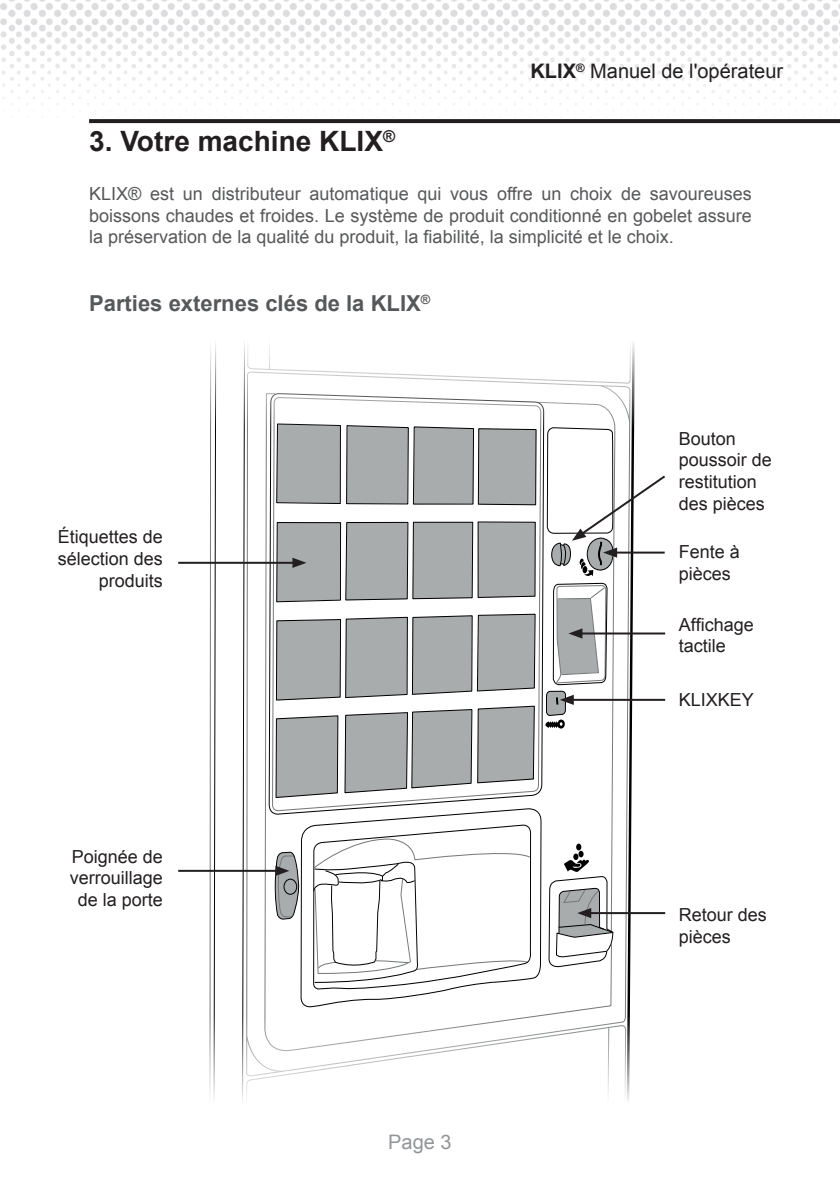
<style>
.page{position:relative;width:840px;height:1191px;background:#fff}
.page>*{position:absolute;margin:0;border:0;box-sizing:border-box;transform-origin:0 0}
.t1{font:700 28px "Arial";color:#231f20}
.t2{font:700 22px "Arial";color:#57585a}
.t3{font:20px "Arial";color:#231f20}
.t4{font:20px "Arial";color:#939598}
.t5{font:18px/21.6px "Arial";color:#57585a;text-align:justify}
.t6{font:18px/21.6px "Arial";color:#231f20}
.s1{font-weight:700}
</style>
<div class="page">
<svg style="left:0;top:0;width:840px;height:105px"></svg>
<svg style="left:89px;top:119px;width:750px;height:4px;fill:#231f20"></svg>
<svg style="left:209px;top:428px;width:336px;height:586px"></svg>
<svg style="left:210px;top:343px;width:335px;height:85px"></svg>
<hr style="left:178px;top:562px;width:117px;height:2px;background:#231f20">
<hr style="left:178px;top:870px;width:100px;height:2px;background:#231f20">
<svg style="left:241px;top:343px;width:295px;height:758px"></svg>
<svg style="left:545px;top:343px;width:121px;height:758px"></svg>
<p class="t3" style="left:530px;top:58px;width:254px"><span class="s1">KLIX</span><sup>®</sup> Manuel de l'opérateur</p>
<h1 class="t1" style="left:89px;top:122px;width:307px">3. Votre machine KLIX<sup>®</sup></h1>
<p class="t5" style="left:89px;top:183px;width:664px">KLIX® est un distributeur automatique qui vous offre un choix de savoureuses boissons chaudes et froides. Le système de produit conditionné en gobelet assure la préservation de la qualité du produit, la fiabilité, la simplicité et le choix.</p>
<p class="t2" style="left:89px;top:289px;width:342px">Parties externes clés de la KLIX<sup>®</sup></p>
<p class="t6" style="left:58px;top:526px;width:107px;text-align:right">Étiquettes de sélection des produits</p>
<p class="t6" style="left:70px;top:846px;width:95px;text-align:center">Poignée de verrouillage de la porte</p>
<p class="t4" style="left:388px;top:1128px;width:65px">Page 3</p>
<p class="t6" style="left:678px;top:428px;width:95px">Bouton poussoir de restitution des pièces</p>
<p class="t6" style="left:678px;top:541px;width:63px">Fente à pièces</p>
<p class="t6" style="left:678px;top:613px;width:77px">Affichage tactile</p>
<p class="t6" style="left:678px;top:689px;width:77px">KLIXKEY</p>
<p class="t6" style="left:678px;top:904px;width:90px">Retour des pièces</p>
</div>
